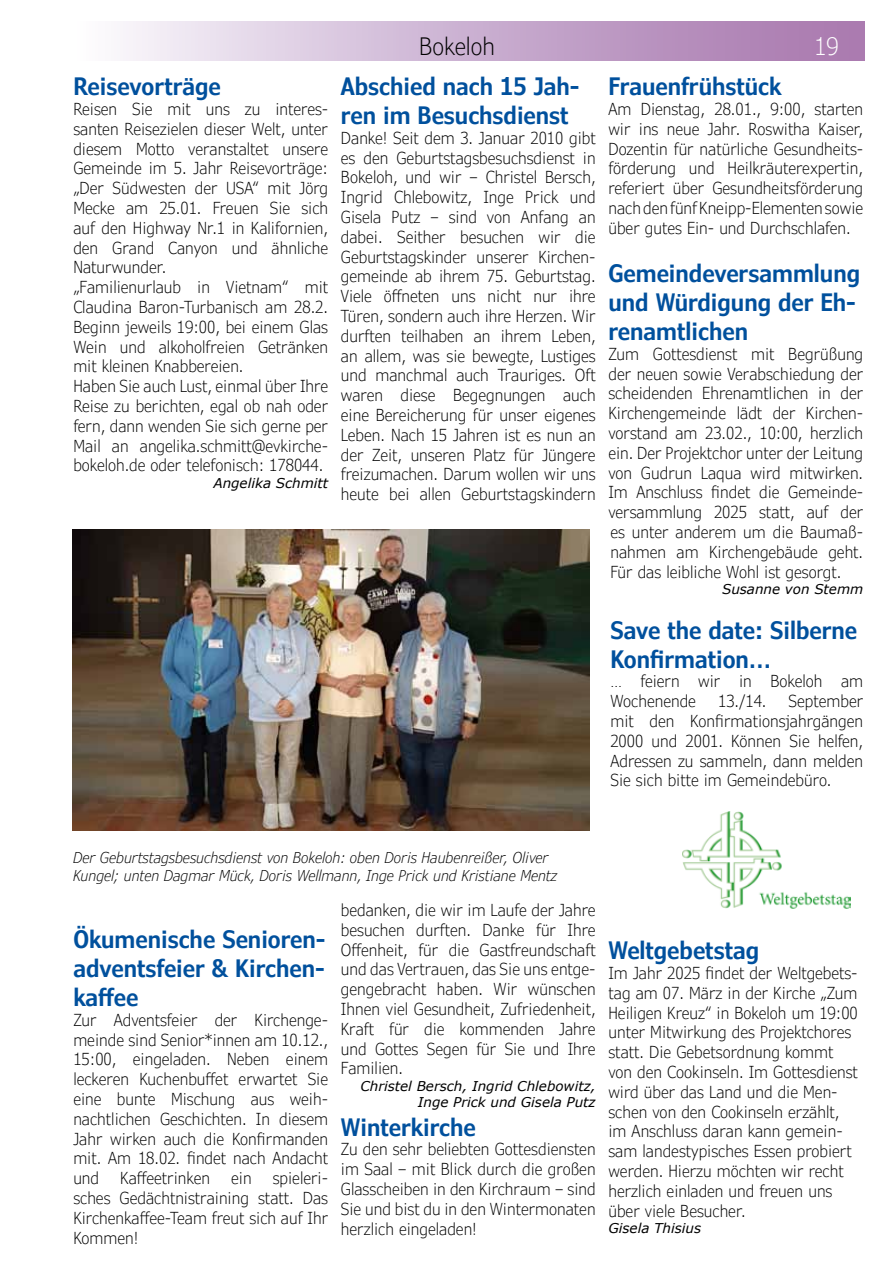
<style>
.page{position:relative;width:893px;height:1263px;background:#fff}
.page>*{position:absolute;margin:0;border:0;box-sizing:border-box;transform-origin:0 0}
.t1{font:600 condensed 24px/28.8px "Verdana Pro";color:#00509d}
.t2{font:300 condensed 24px "Verdana Pro";color:#000}
.t3{font:300 condensed 24px "Verdana Pro";color:#fff}
.t4{font:300 condensed 16.5px/19.8px "Verdana Pro";color:#000;text-align:justify}
.t5{font:italic 300 condensed 15px/18px "Verdana Pro";color:#000}
.t6{font:italic 13.5px/16.2px "Verdana";color:#000;text-align:right}
</style>
<div class="page">
<div style="left:73px;top:21px;width:791px;height:40px;background:linear-gradient(to right,#f9f8fd,#a370aa)"></div>
<img style="left:72px;top:529px;width:518px;height:301px">
<img style="left:683px;top:811px;width:168px;height:98px">
<h1 class="t1" style="left:73px;top:72px;width:149px">Reisevorträge</h1>
<p class="t4" style="left:73px;top:99px;width:256px;text-align:left">Reisen Sie mit uns zu interes&shy;santen Reisezielen dieser Welt, unter diesem Motto veranstaltet unsere Gemeinde im 5. Jahr Reisevorträge: „Der Südwesten der USA“ mit Jörg Mecke am 25.01. Freuen Sie sich auf den Highway Nr.1 in Kalifornien, den Grand Canyon und ähnliche Naturwunder.<br>„Familienurlaub in Vietnam“ mit Claudina Baron-Turbanisch am 28.2.<br>Beginn jeweils 19:00, bei einem Glas Wein und alkoholfreien Getränken mit kleinen Knabbereien.<br>Haben Sie auch Lust, einmal über Ihre Reise zu berichten, egal ob nah oder fern, dann wenden Sie sich gerne per Mail an angelika.schmitt@evkirche&shy;bokeloh.de oder telefonisch: 178044.</p>
<p class="t6" style="left:213px;top:474px;width:116px">Angelika Schmitt</p>
<h1 class="t2" style="left:419px;top:30px;width:77px">Bokeloh</h1>
<h1 class="t3" style="left:814px;top:30px;width:25px">19</h1>
<h1 class="t1" style="left:341px;top:72px;width:240px">Abschied nach 15 Jah&shy;ren im Besuchsdienst</h1>
<p class="t4" style="left:341px;top:128px;width:256px">Danke! Seit dem 3. Januar 2010 gibt es den Geburtstagsbesuchsdienst in Bokeloh, und wir – Christel Bersch, Ingrid Chlebowitz, Inge Prick und Gisela Putz – sind von Anfang an dabei. Seither besuchen wir die Geburtstagskinder unserer Kirchen&shy;gemeinde ab ihrem 75. Geburtstag.<br>Viele öffneten uns nicht nur ihre Türen, sondern auch ihre Herzen. Wir durften teilhaben an ihrem Leben, an allem, was sie bewegte, Lustiges und manchmal auch Trauriges. Oft waren diese Begegnungen auch eine Bereicherung für unser eigenes Leben. Nach 15 Jahren ist es nun an der Zeit, unseren Platz für Jüngere freizumachen. Darum wollen wir uns heute bei allen Geburtstagskindern</p>
<h1 class="t1" style="left:608px;top:72px;width:174px">Frauenfrühstück</h1>
<p class="t4" style="left:608px;top:99px;width:256px">Am Dienstag, 28.01., 9:00, starten wir ins neue Jahr. Roswitha Kaiser, Dozentin für natürliche Gesundheits&shy;förderung und Heilkräuterexpertin, referiert über Gesundheitsförderung nach den fünf Kneipp-Elementen sowie über gutes Ein- und Durchschlafen.</p>
<h1 class="t1" style="left:608px;top:259px;width:253px">Gemeindeversammlung und Würdigung der Eh&shy;renamtlichen</h1>
<p class="t4" style="left:608px;top:344px;width:256px">Zum Gottesdienst mit Begrüßung der neuen sowie Verabschiedung der scheidenden Ehrenamtlichen in der Kirchengemeinde lädt der Kirchen&shy;vorstand am 23.02., 10:00, herzlich ein. Der Projektchor unter der Leitung von Gudrun Laqua wird mitwirken.<br>Im Anschluss findet die Gemeinde&shy;versammlung 2025 statt, auf der es unter anderem um die Baumaß&shy;nahmen am Kirchengebäude geht.<br>Für das leibliche Wohl ist gesorgt.</p>
<p class="t6" style="left:722px;top:581px;width:143px">Susanne von Stemm</p>
<h1 class="t1" style="left:610px;top:616px;width:248px">Save the date: Silberne<br>Konfirmation…</h1>
<p class="t4" style="left:610px;top:672px;width:254px">… feiern wir in Bokeloh am<br>Wochenende</p>
<p class="t4" style="left:610px;top:691px;width:254px;text-indent:178px">September mit den Konfirmationsjahrgängen 2000 und 2001. Können Sie helfen, Adressen zu sammeln, dann melden Sie sich bitte im Gemeindebüro.</p>
<p class="t4" style="left:718px;top:691px;width:50px">13./14.</p>
<p class="t5" style="left:73px;top:849px;width:485px">Der Geburtstagsbesuchsdienst von Bokeloh: oben Doris Haubenreißer, Oliver<br>Kungel; unten Dagmar Mück, Doris Wellmann, Inge Prick und Kristiane Mentz</p>
<h1 class="t1" style="left:73px;top:925px;width:254px;text-align:justify">Ökumenische Senioren&shy;adventsfeier &amp; Kirchen&shy;kaffee</h1>
<p class="t4" style="left:73px;top:1010px;width:256px">Zur Adventsfeier der Kirchenge&shy;meinde sind Senior*innen am 10.12., 15:00, eingeladen. Neben einem leckeren Kuchenbuffet erwartet Sie eine bunte Mischung aus weih&shy;nachtlichen Geschichten. In diesem Jahr wirken auch die Konfirmanden mit. Am 18.02. findet nach Andacht und</p>
<p class="t4" style="left:120px;top:1168px;width:91px">Kaffeetrinken</p>
<p class="t4" style="left:231px;top:1168px;width:22px">ein</p>
<p class="t4" style="left:73px;top:1168px;width:256px;text-indent:199px">spieleri&shy;sches Gedächtnistraining statt. Das Kirchenkaffee-Team freut sich auf Ihr Kommen!</p>
<p class="t4" style="left:341px;top:900px;width:256px">bedanken, die wir im Laufe der Jahre besuchen durften. Danke für Ihre Offenheit, für die Gastfreundschaft und das Vertrauen, das Sie uns entge&shy;gengebracht haben. Wir wünschen Ihnen viel Gesundheit, Zufriedenheit, Kraft für die kommenden Jahre und Gottes Segen für Sie und Ihre Familien.</p>
<p class="t6" style="left:360px;top:1077px;width:237px">Christel Bersch, Ingrid Chlebowitz,<br>Inge Prick und Gisela Putz</p>
<h1 class="t1" style="left:341px;top:1113px;width:136px">Winterkirche</h1>
<p class="t4" style="left:341px;top:1140px;width:256px">Zu den sehr beliebten Gottesdiensten im Saal – mit Blick durch die großen Glasscheiben in den Kirchraum – sind Sie und bist du in den Wintermonaten herzlich eingeladen!</p>
<h1 class="t1" style="left:608px;top:936px;width:152px">Weltgebetstag</h1>
<p class="t4" style="left:608px;top:963px;width:251px;text-align:left">Im Jahr 2025 findet der Weltgebets&shy;tag am 07. März in der Kirche „Zum<br>Heiligen Kreuz“ in Bokeloh um 19:00 unter Mitwirkung des Projektchores statt. Die Gebetsordnung kommt von den Cookinseln. Im Gottesdienst wird über das Land und die Men&shy;schen von den Cookinseln erzählt, im Anschluss daran kann gemein&shy;sam landestypisches Essen probiert werden. Hierzu möchten wir recht herzlich einladen und freuen uns über viele Besucher.</p>
<p class="t6" style="left:608px;top:1220px;width:94px">Gisela Thisius</p>
</div>
